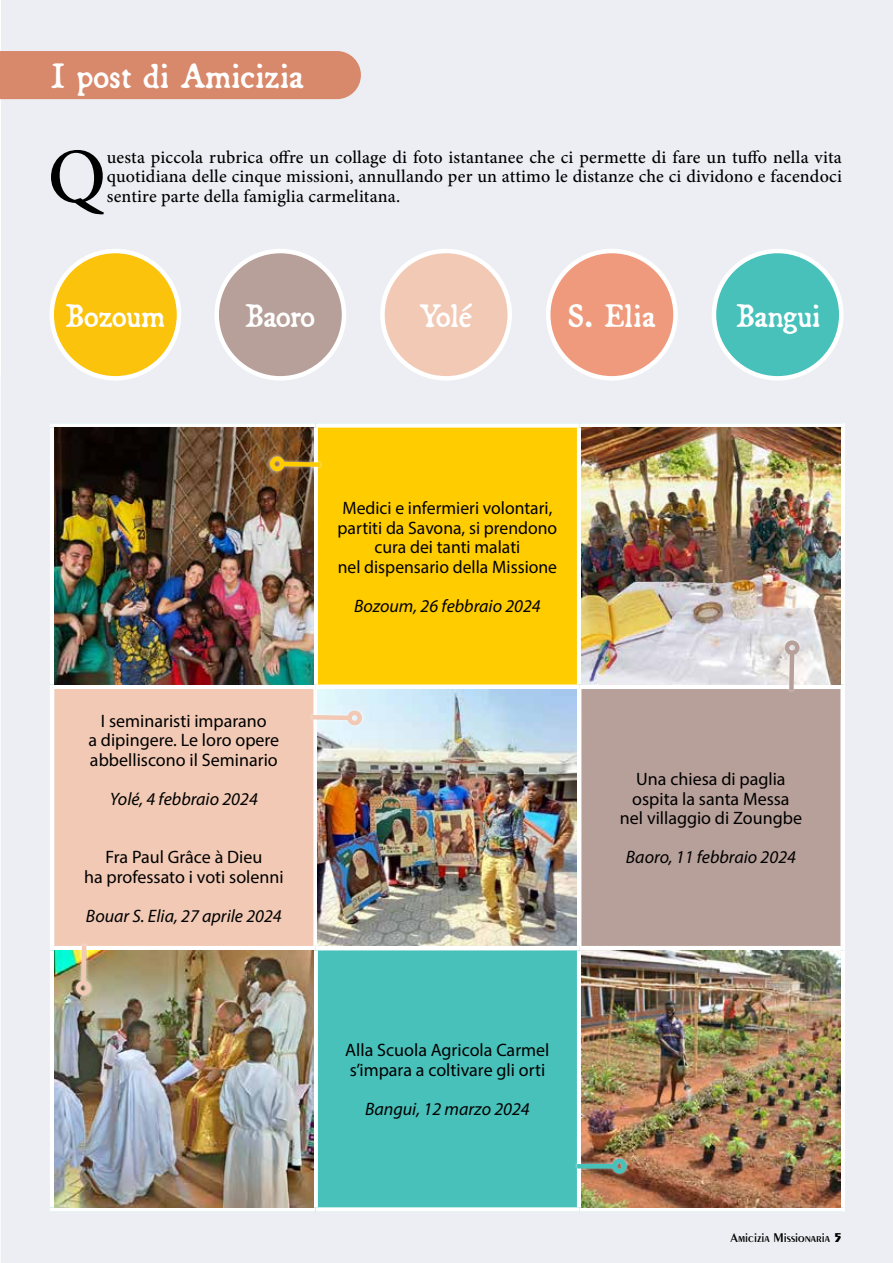
<style>
.page{position:relative;width:893px;height:1263px;background:#fff}
.page>*{position:absolute;margin:0;border:0;box-sizing:border-box;transform-origin:0 0}
.t1{font:500 78px "Mignon";color:#000}
.t2{font:37.5px "Broadsheet";color:#fff}
.t3{font:34.5px "Broadsheet";letter-spacing:-.01em;color:#fff}
.t4{font:18px/19.5px "Myriad Pro";color:#000;text-align:center}
.t5{font:500 18px/19.5px "Mignon";letter-spacing:.01em;color:#000;text-align:justify}
.t6{font:italic 18px "Myriad Pro";color:#000}
.t7{font:600 13.5px "Peignot LT Std";color:#000}
.s1{font-family:"Peignot";font-weight:700}
</style>
<div class="page">
<div style="left:1px;top:0;width:892px;height:1263px;background:#eceef3"></div>
<div style="left:0;top:51px;width:361px;height:48px;background:#d8896b"></div>
<div style="left:52px;top:251px;width:127px;height:127px;background:#fbc30c;border-radius:50%"></div>
<div style="left:49px;top:249px;width:132px;height:132px;border:4px solid #fff;border-radius:50%"></div>
<div style="left:217px;top:251px;width:127px;height:127px;background:#b7a099;border-radius:50%"></div>
<div style="left:214px;top:249px;width:132px;height:132px;border:4px solid #fff;border-radius:50%"></div>
<div style="left:382px;top:251px;width:128px;height:127px;background:#f1c9b5;border-radius:50%"></div>
<div style="left:380px;top:249px;width:132px;height:132px;border:4px solid #fff;border-radius:50%"></div>
<div style="left:548px;top:251px;width:127px;height:127px;background:#ef9a7c;border-radius:50%"></div>
<div style="left:546px;top:249px;width:132px;height:132px;border:4px solid #fff;border-radius:50%"></div>
<div style="left:714px;top:251px;width:127px;height:127px;background:#47c1ba;border-radius:50%"></div>
<div style="left:712px;top:249px;width:131px;height:132px;border:4px solid #fff;border-radius:50%"></div>
<div style="left:316px;top:425px;width:263px;height:262px;background:#fc0"></div>
<div style="left:52px;top:687px;width:264px;height:261px;background:#f1c9b5"></div>
<div style="left:579px;top:687px;width:264px;height:261px;background:#b7a099"></div>
<div style="left:316px;top:948px;width:263px;height:261px;background:#47c1ba"></div>
<div style="left:313px;top:428px;width:5px;height:256px;background:#fff"></div>
<hr style="left:577px;top:428px;width:4px;height:256px;background:#fff">
<div style="left:50px;top:684px;width:266px;height:5px;background:#fff"></div>
<hr style="left:50px;top:689px;width:4px;height:257px;background:#fff">
<div style="left:316px;top:684px;width:263px;height:5px;background:#fff"></div>
<div style="left:313px;top:689px;width:5px;height:257px;background:#fff"></div>
<div style="left:579px;top:684px;width:266px;height:5px;background:#fff"></div>
<hr style="left:577px;top:689px;width:4px;height:257px;background:#fff">
<div style="left:840px;top:689px;width:5px;height:257px;background:#fff"></div>
<hr style="left:50px;top:946px;width:266px;height:4px;background:#fff">
<hr style="left:50px;top:950px;width:4px;height:257px;background:#fff">
<hr style="left:316px;top:946px;width:263px;height:4px;background:#fff">
<div style="left:313px;top:950px;width:5px;height:257px;background:#fff"></div>
<hr style="left:579px;top:946px;width:266px;height:4px;background:#fff">
<hr style="left:577px;top:950px;width:4px;height:257px;background:#fff">
<div style="left:840px;top:950px;width:5px;height:257px;background:#fff"></div>
<div style="left:50px;top:1207px;width:266px;height:5px;background:#fff"></div>
<div style="left:316px;top:1207px;width:263px;height:5px;background:#fff"></div>
<div style="left:579px;top:1207px;width:266px;height:5px;background:#fff"></div>
<div style="left:50px;top:423px;width:266px;height:5px;background:#fff"></div>
<hr style="left:50px;top:428px;width:4px;height:256px;background:#fff">
<div style="left:579px;top:423px;width:266px;height:5px;background:#fff"></div>
<div style="left:840px;top:428px;width:5px;height:256px;background:#fff"></div>
<div style="left:316px;top:423px;width:263px;height:5px;background:#fff"></div>
<img style="left:54px;top:428px;width:259px;height:256px">
<img style="left:581px;top:428px;width:259px;height:256px">
<img style="left:318px;top:689px;width:259px;height:257px">
<img style="left:54px;top:950px;width:259px;height:257px">
<img style="left:581px;top:950px;width:259px;height:257px">
<div style="left:574px;top:1155px;width:56px;height:22px;background:#fff;opacity:.75"></div>
<hr style="left:577px;top:1164px;width:39px;height:4px;background:#47c1ba">
<div style="left:612px;top:1159px;width:15px;height:14px;border:4px solid #47c1ba;border-radius:50%"></div>
<div style="left:73px;top:942px;width:21px;height:56px;background:#fff;opacity:.75"></div>
<svg style="left:79px;top:942px;width:10px;height:47px"></svg>
<div style="left:76px;top:980px;width:15px;height:15px;border:4px solid #f1c9b5;border-radius:50%"></div>
<div style="left:309px;top:707px;width:56px;height:22px;background:#fff;opacity:.75"></div>
<svg style="left:309px;top:713px;width:47px;height:9px"></svg>
<div style="left:347px;top:710px;width:15px;height:15px;border:4px solid #f1c9b5;border-radius:50%"></div>
<div style="left:267px;top:453px;width:56px;height:22px;background:#fff;opacity:.75"></div>
<svg style="left:276px;top:459px;width:47px;height:10px"></svg>
<div style="left:270px;top:456px;width:15px;height:15px;border:4px solid #fc0;border-radius:50%"></div>
<div style="left:781px;top:637px;width:22px;height:57px;background:#fff;opacity:.75"></div>
<svg style="left:787px;top:646px;width:10px;height:48px"></svg>
<div style="left:785px;top:640px;width:14px;height:15px;border:4px solid #b7a099;border-radius:50%"></div>
<h2 class="t2" style="left:51px;top:47px;width:254px">I post di Amicizia</h2>
<h1 class="t1" style="left:48px;top:124px;width:60px">Q</h1>
<p class="t5" style="left:107px;top:147px;width:737px">uesta piccola rubrica offre un collage di foto istantanee che ci permette di fare un tuffo nella vita quotidiana delle cinque missioni, annullando per un attimo le distanze che ci dividono e facendoci sentire parte della famiglia carmelitana.</p>
<h3 class="t3" style="left:66px;top:289px;width:101px">Bozoum</h3>
<h3 class="t3" style="left:245px;top:289px;width:71px">Baoro</h3>
<h3 class="t3" style="left:420px;top:289px;width:54px">Yolé</h3>
<h3 class="t3" style="left:568px;top:289px;width:89px">S. Elia</h3>
<h3 class="t3" style="left:736px;top:289px;width:86px">Bangui</h3>
<p class="t4" style="left:88px;top:711px;width:192px">I seminaristi imparano<br>a dipingere. Le loro opere abbelliscono il Seminario</p>
<p class="t6" style="left:110px;top:787px;width:149px">Yolé, 4 febbraio 2024</p>
<p class="t4" style="left:84px;top:847px;width:201px">Fra Paul Grâce à Dieu<br>ha professato i voti solenni</p>
<p class="t6" style="left:86px;top:904px;width:197px">Bouar S. Elia, 27 aprile 2024</p>
<p class="t4" style="left:338px;top:498px;width:221px">Medici e infermieri volontari, partiti da Savona, si prendono cura dei tanti malati<br>nel dispensario della Missione</p>
<p class="t6" style="left:354px;top:594px;width:188px">Bozoum, 26 febbraio 2024</p>
<p class="t4" style="left:345px;top:1040px;width:206px;text-align:left">Alla Scuola Agricola Carmel s’impara a coltivare gli orti</p>
<p class="t6" style="left:365px;top:1098px;width:166px">Bangui, 12 marzo 2024</p>
<p class="t4" style="left:620px;top:769px;width:184px">Una chiesa di paglia ospita la santa Messa nel villaggio di Zoungbe</p>
<p class="t6" style="left:626px;top:846px;width:172px">Baoro, 11 febbraio 2024</p>
<p class="t7" style="left:730px;top:1230px;width:113px">Amicizia Missionaria <span class="s1">5</span></p>
</div>
